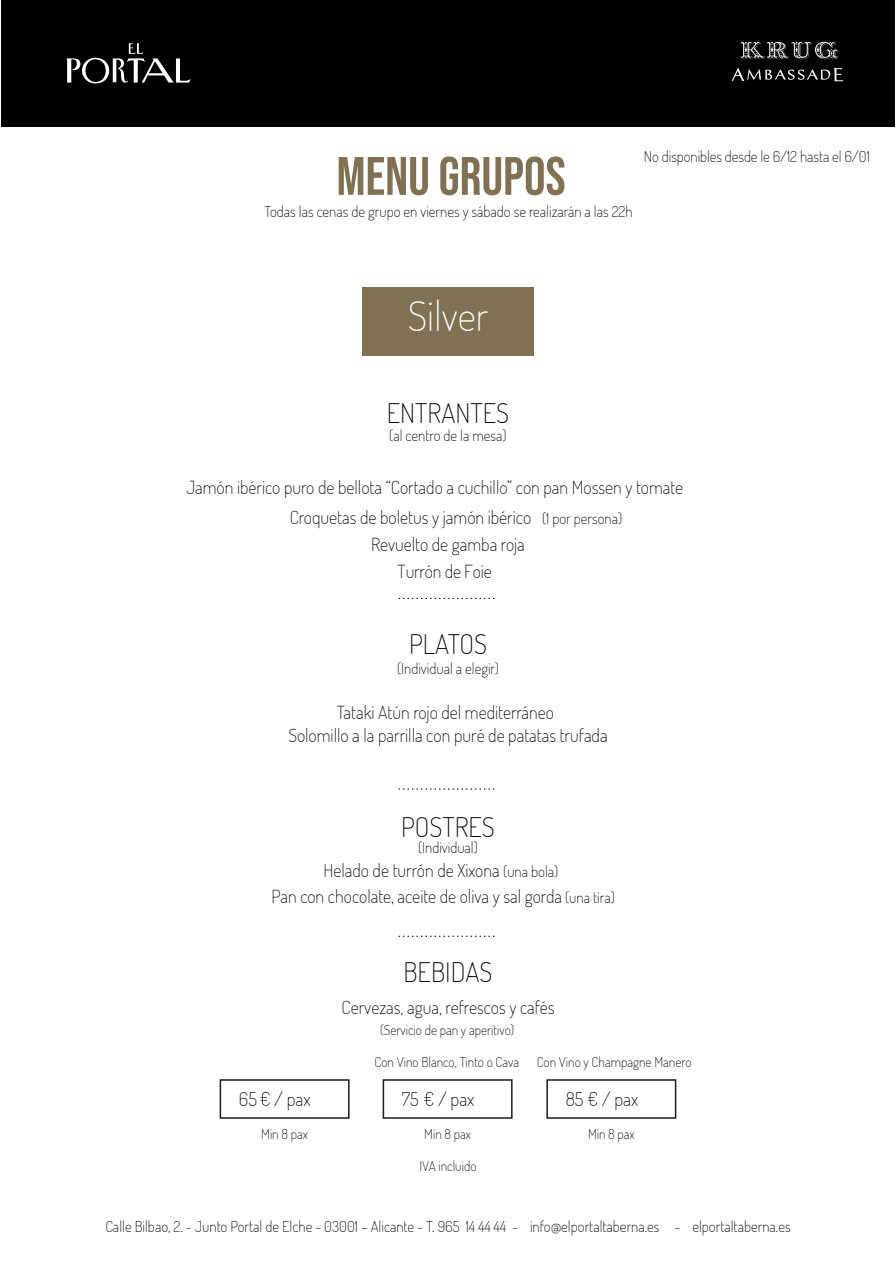
<style>
.page{position:relative;width:896px;height:1266px;background:#fff}
.page>*{position:absolute;margin:0;border:0;box-sizing:border-box;transform-origin:0 0}
.t1{font:54px "Bebas Neue";color:#807154}
.t2{font:200 40.5px "Dosis";color:#fff}
.t3{font:200 27px "Dosis";color:#000}
.t4{font:200 18.75px "Dosis";color:#000}
.t5{font:200 18px/29.5px "Dosis";color:#000;text-align:center}
.t6{font:200 15px "Dosis";color:#000}
.t7{font:200 13.5px "Dosis";color:#000}
.s1{font-size:15px}
</style>
<div class="page">
<div style="left:362px;top:287px;width:172px;height:69px;background:#807154"></div>
<div style="left:1px;top:0;width:893px;height:126px;background:#000"></div>
<svg style="left:732px;top:68px;width:111px;height:13px"></svg>
<svg style="left:741px;top:42px;width:97px;height:17px"></svg>
<svg style="left:398px;top:598px;width:97px;height:1px"></svg>
<svg style="left:398px;top:789px;width:97px;height:1px"></svg>
<svg style="left:398px;top:936px;width:97px;height:1px"></svg>
<svg style="left:66px;top:43px;width:125px;height:40px"></svg>
<div style="left:220px;top:1079px;width:130px;height:40px;background:#fff;border:2px solid #1d1d1b"></div>
<svg style="left:261px;top:1092px;width:8px;height:14px"></svg>
<div style="left:383px;top:1079px;width:130px;height:40px;background:#fff;border:2px solid #1d1d1b"></div>
<svg style="left:424px;top:1092px;width:9px;height:14px"></svg>
<div style="left:546px;top:1079px;width:130px;height:40px;background:#fff;border:2px solid #1d1d1b"></div>
<svg style="left:588px;top:1092px;width:9px;height:14px"></svg>
<h1 class="t1" style="left:336px;top:146px;width:231px">MENU GRUPOS</h1>
<p class="t6" style="left:265px;top:201px;width:370px">Todas las cenas de grupo en viernes y sábado se realizarán a las 22h</p>
<p class="t6" style="left:644px;top:146px;width:227px">No disponibles desde le 6/12 hasta el 6/01</p>
<h2 class="t2" style="left:408px;top:288px;width:82px">Silver</h2>
<h3 class="t3" style="left:387px;top:394px;width:124px">ENTRANTES</h3>
<p class="t6" style="left:389px;top:425px;width:119px">(al centro de la mesa)</p>
<p class="t5" style="left:290px;top:472px;width:395px;text-align:left;text-indent:-103px">Jamón ibérico puro de bellota “Cortado a cuchillo” con pan Mossen y tomate<br>Croquetas de boletus y jamón ibérico</p>
<p class="t5" style="left:371px;top:530px;width:155px;line-height:26.5px">Revuelto de gamba roja<br>Turrón de Foie</p>
<p class="t6" style="left:542px;top:508px;width:82px">(1 por persona)</p>
<h3 class="t3" style="left:409px;top:626px;width:80px">PLATOS</h3>
<p class="t6" style="left:397px;top:658px;width:103px">(Individual a elegir)</p>
<p class="t5" style="left:288px;top:700px;width:321px;line-height:22.5px">Tataki Atún rojo del mediterráneo<br>Solomillo a la parrilla con puré de patatas trufada</p>
<h3 class="t3" style="left:401px;top:808px;width:95px">POSTRES</h3>
<p class="t6" style="left:418px;top:837px;width:61px">(Individual)</p>
<p class="t5" style="left:272px;top:857px;width:345px;line-height:25.7px">Helado de turrón de Xixona <span class="s1">(una bola)<br></span>Pan con chocolate, aceite de oliva y sal gorda <span class="s1">(una tira)</span></p>
<h3 class="t3" style="left:403px;top:953px;width:91px">BEBIDAS</h3>
<p class="t5" style="left:342px;top:992px;width:214px">Cervezas, agua, refrescos y cafés</p>
<p class="t4" style="left:239px;top:1086px;width:73px">65 / pax</p>
<p class="t7" style="left:261px;top:1125px;width:48px">Min 8 pax</p>
<p class="t7" style="left:380px;top:1021px;width:136px">(Servicio de pan y aperitivo)</p>
<p class="t7" style="left:375px;top:1053px;width:146px">Con Vino Blanco, Tinto o Cava</p>
<p class="t4" style="left:402px;top:1086px;width:74px">75 / pax</p>
<p class="t7" style="left:424px;top:1125px;width:48px">Min 8 pax</p>
<p class="t7" style="left:419px;top:1156px;width:59px">IVA incluido</p>
<p class="t7" style="left:537px;top:1053px;width:156px">Con Vino y Champagne Manero</p>
<p class="t4" style="left:566px;top:1086px;width:74px">85 / pax</p>
<p class="t7" style="left:588px;top:1125px;width:48px">Min 8 pax</p>
<p class="t6" style="left:105px;top:1216px;width:687px">Calle Bilbao, 2. - Junto Portal de Elche - 03001 – Alicante - T. 965 14 44 44 - info@elportaltaberna.es - elportaltaberna.es</p>
</div>
